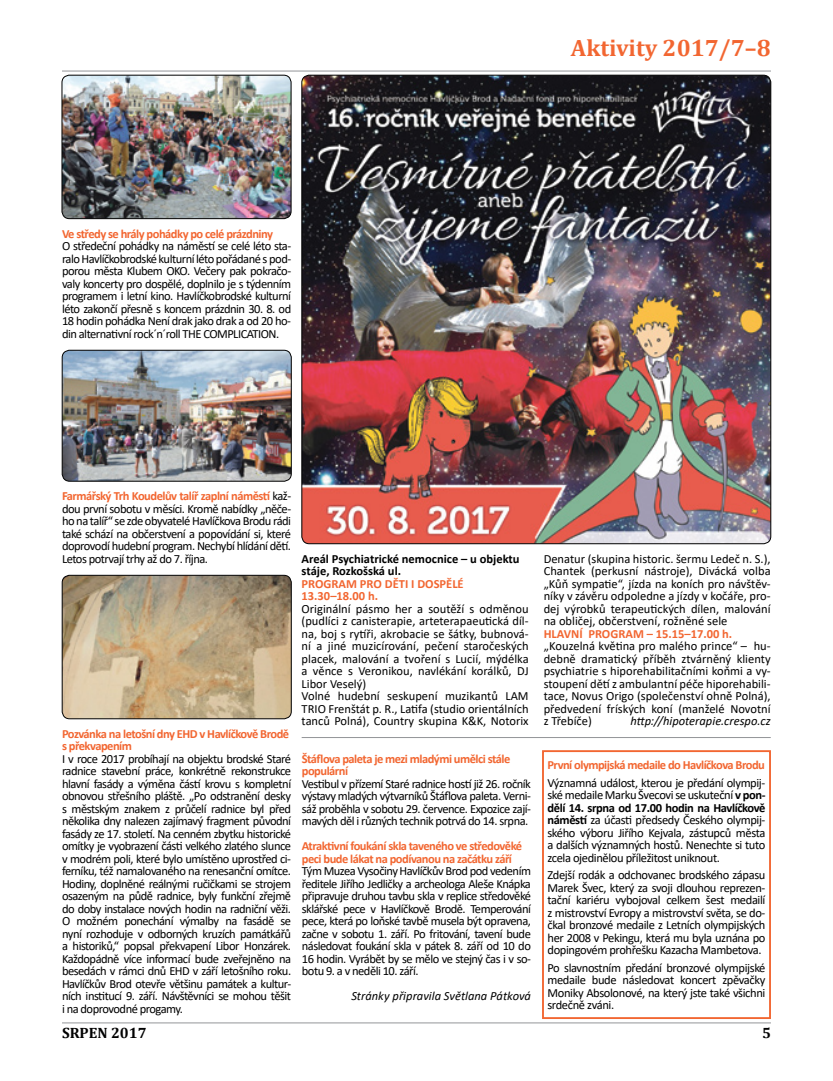
<style>
.page{position:relative;width:833px;height:1081px;background:#fff}
.page>*{position:absolute;margin:0;border:0;box-sizing:border-box;transform-origin:0 0}
.t1{font:700 23.75px "Cambria";color:#f26631}
.t2{font:700 15px "Cambria";color:#000}
.t3{font:12.5px/12.5px "Calibri";letter-spacing:-.02em;color:#000;text-align:justify}
.t4{font:12.5px/12.5px "Calibri";color:#000}
.t5{font:700 12.5px/12.5px "Calibri";letter-spacing:-.04em;color:#f26631}
.t6{font:700 12.5px/12.5px "Calibri";color:#f26631}
.t7{font:italic 12.5px "Calibri";color:#000}
.t8{font:700 12.5px/12.5px "Calibri";color:#000}
.s1{font-weight:700;color:#f26631}
.s2{font-weight:700}
</style>
<div class="page">
<hr style="left:62px;top:71px;width:709px;height:1px;background:#939598">
<hr style="left:62px;top:1022px;width:709px;height:1px;background:#939598">
<hr style="left:302px;top:737px;width:468px;height:1px;background:#939598">
<img style="left:302px;top:75px;width:469px;height:469px">
<img style="left:62px;top:75px;width:229px;height:144px">
<div style="left:62px;top:75px;width:229px;height:144px;border:1px solid #000;border-radius:8px"></div>
<img style="left:62px;top:350px;width:229px;height:131px">
<div style="left:62px;top:350px;width:229px;height:131px;border:1px solid #000;border-radius:8px"></div>
<img style="left:62px;top:575px;width:229px;height:144px">
<div style="left:62px;top:575px;width:229px;height:144px;border:1px solid #000;border-radius:8px"></div>
<div style="left:542px;top:750px;width:229px;height:269px;border:2px solid #f26631"></div>
<h1 class="t1" style="left:571px;top:31px;width:201px">Aktivity 2017/7–8</h1>
<p class="t5" style="left:62px;top:227px;width:212px">Ve středy se hrály pohádky po celé prázdniny</p>
<p class="t3" style="left:62px;top:239px;width:231px">O středeční pohádky na náměstí se celé léto sta&shy;ralo Havlíčkobrodské kulturní léto pořádané s pod&shy;porou města Klubem OKO. Večery pak pokračo&shy;valy koncerty pro dospělé, doplnilo je s týdenním programem i letní kino. Havlíčkobrodské kulturní léto zakončí přesně s koncem prázdnin 30. 8. od 18 hodin pohádka Není drak jako drak a od 20 ho&shy;din alternativní rock´n´roll THE COMPLICATION.</p>
<p class="t3" style="left:62px;top:489px;width:231px"><span class="s1">Farmářský Trh Koudelův talíř zaplní náměstí</span> kaž&shy;dou první sobotu v měsíci. Kromě nabídky „něče&shy;ho na talíř“ se zde obyvatelé Havlíčkova Brodu rádi také schází na občerstvení a popovídání si, které doprovodí hudební program. Nechybí hlídání dětí.<br>Letos potrvají trhy až do 7. října.</p>
<p class="t8" style="left:302px;top:552px;width:219px">Areál Psychiatrické nemocnice – u objektu stáje, Rozkošská ul.</p>
<p class="t6" style="left:302px;top:577px;width:164px">PROGRAM PRO DĚTI I DOSPĚLÉ<br>13.30–18.00 h.</p>
<p class="t4" style="left:302px;top:602px;width:228px">Originální pásmo her a soutěží s odměnou (pudlíci z canisterapie, arteterapaeutická díl&shy;na, boj s rytíři, akrobacie se šátky, bubnová&shy;ní a jiné muzicírování, pečení staročeských placek, malování a tvoření s Lucií, mýdélka a věnce s Veronikou, navlékání korálků, DJ Libor Veselý)<br>Volné hudební seskupení muzikantů LAM TRIO Frenštát p. R., Latifa (studio orientálních tanců Polná), Country skupina K&amp;K, Notorix</p>
<p class="t5" style="left:62px;top:727px;width:229px">Pozvánka na letošní dny EHD v Havlíčkově Brodě s překvapením</p>
<p class="t3" style="left:62px;top:752px;width:231px">I v roce 2017 probíhají na objektu brodské Staré radnice stavební práce, konkrétně rekonstrukce hlavní fasády a výměna částí krovu s kompletní obnovou střešního pláště. „Po odstranění desky s městským znakem z průčelí radnice byl před několika dny nalezen zajímavý fragment původní fasády ze 17. století. Na cenném zbytku historické omítky je vyobrazení části velkého zlatého slunce v modrém poli, které bylo umístěno uprostřed ci&shy;ferníku, též namalovaného na renesanční omítce.<br>Hodiny, doplněné reálnými ručičkami se strojem osazeným na půdě radnice, byly funkční zřejmě do doby instalace nových hodin na radniční věži.<br>O možném ponechání výmalby na fasádě se nyní rozhoduje v odborných kruzích památkářů a historiků,“ popsal překvapení Libor Honzárek.<br>Každopádně více informací bude zveřejněno na besedách v rámci dnů EHD v září letošního roku.<br>Havlíčkův Brod otevře většinu památek a kultur&shy;ních institucí 9. září. Návštěvníci se mohou těšit i na doprovodné progamy.</p>
<p class="t5" style="left:302px;top:752px;width:210px">Štáflova paleta je mezi mladými umělci stále populární</p>
<p class="t3" style="left:302px;top:777px;width:231px">Vestibul v přízemí Staré radnice hostí již 26. ročník výstavy mladých výtvarníků Štáflova paleta. Verni&shy;sáž proběhla v sobotu 29. července. Expozice zají&shy;mavých děl i různých technik potrvá do 14. srpna.</p>
<p class="t5" style="left:302px;top:839px;width:222px">Atraktivní foukání skla taveného ve středověké peci bude lákat na podívanou na začátku září</p>
<p class="t3" style="left:302px;top:864px;width:231px">Tým Muzea Vysočiny Havlíčkův Brod pod vedením ředitele Jiřího Jedličky a archeologa Aleše Knápka připravuje druhou tavbu skla v replice středověké sklářské pece v Havlíčkově Brodě. Temperování pece, která po loňské tavbě musela být opravena, začne v sobotu 1. září. Po fritování, tavení bude následovat foukání skla v pátek 8. září od 10 do 16 hodin. Vyrábět by se mělo ve stejný čas i v so&shy;botu 9. a v neděli 10. září.</p>
<p class="t7" style="left:351px;top:987px;width:181px">Stránky připravila Světlana Pátková</p>
<p class="t3" style="left:543px;top:552px;width:228px">Denatur (skupina historic. šermu Ledeč n. S.), Chantek (perkusní nástroje), Divácká volba „Kůň sympatie“, jízda na koních pro návštěv&shy;níky v závěru odpoledne a jízdy v kočáře, pro&shy;dej výrobků terapeutických dílen, malování na obličej, občerstvení, rožněné sele</p>
<p class="t6" style="left:543px;top:627px;width:190px">HLAVNÍ PROGRAM – 15.15–17.00 h.</p>
<p class="t3" style="left:543px;top:639px;width:228px">„Kouzelná květina pro malého prince“ – hu&shy;debně dramatický příběh ztvárněný klienty psychiatrie s hiporehabilitačními koňmi a vy&shy;stoupení dětí z ambulantní péče hiporehabili&shy;tace, Novus Origo (společenství ohně Polná), předvedení fríských koní (manželé Novotní z Třebíče)</p>
<p class="t7" style="left:630px;top:712px;width:142px">http://hipoterapie.crespo.cz</p>
<p class="t5" style="left:547px;top:758px;width:219px">První olympijská medaile do Havlíčkova Brodu</p>
<p class="t3" style="left:547px;top:776px;width:220px">Významná událost, kterou je předání olympij&shy;ské medaile Marku Švecovi se uskuteční <span class="s2">v pon&shy;dělí 14. srpna od 17.00 hodin na Havlíčkově náměstí</span> za účasti předsedy Českého olympij&shy;ského výboru Jiřího Kejvala, zástupců města a dalších významných hostů. Nenechte si tuto zcela ojedinělou příležitost uniknout.</p>
<p class="t3" style="left:547px;top:868px;width:219px">Zdejší rodák a odchovanec brodského zápasu Marek Švec, který za svoji dlouhou reprezen&shy;tační kariéru vybojoval celkem šest medailí z mistrovství Evropy a mistrovství světa, se do&shy;čkal bronzové medaile z Letních olympijských her 2008 v Pekingu, která mu byla uznána po dopingovém prohřešku Kazacha Mambetova.</p>
<p class="t3" style="left:547px;top:961px;width:219px">Po slavnostním předání bronzové olympijské medaile bude následovat koncert zpěvačky Moniky Absolonové, na který jste také všichni srdečně zváni.</p>
<p class="t2" style="left:62px;top:1022px;width:86px">SRPEN 2017</p>
<p class="t2" style="left:762px;top:1022px;width:10px">5</p>
</div>
